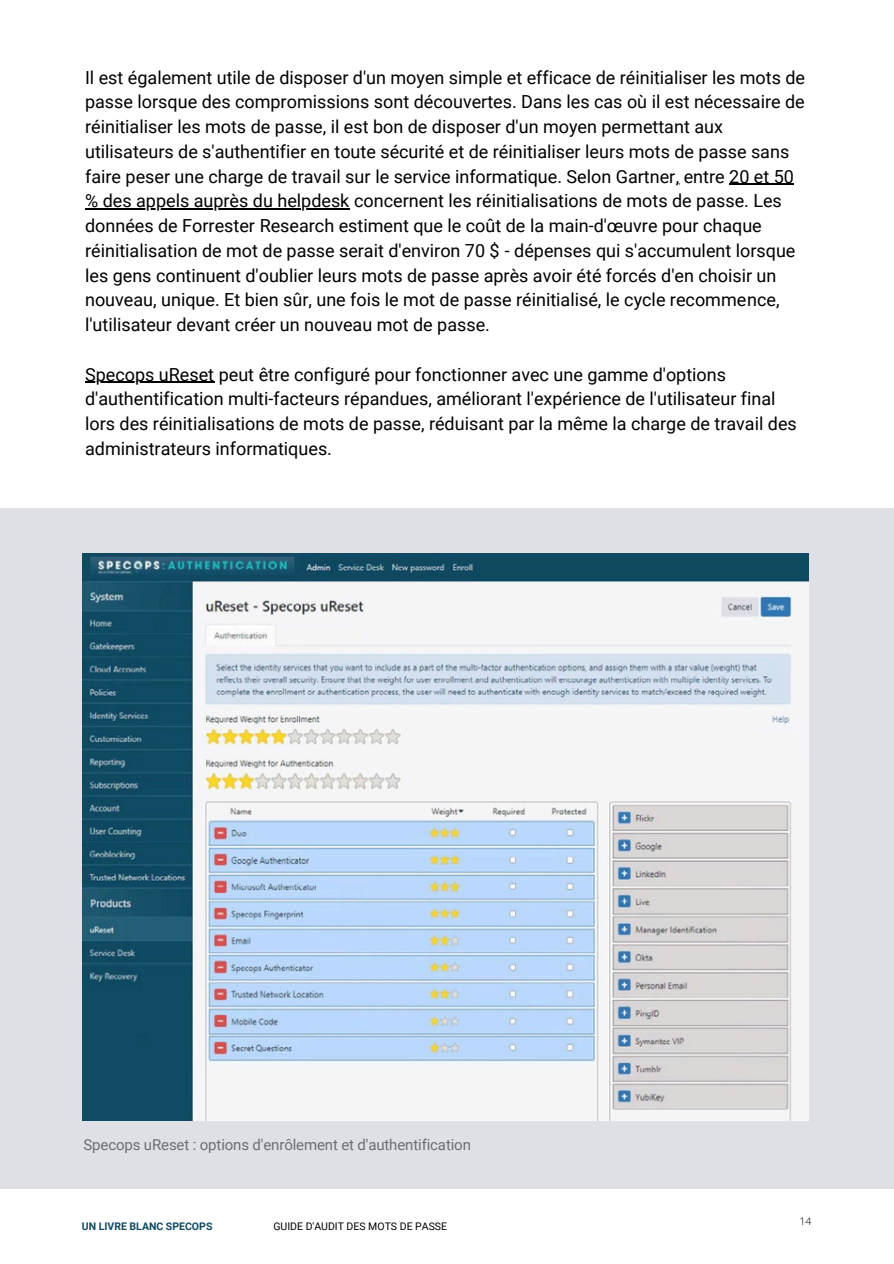
<style>
.page{position:relative;width:894px;height:1264px;background:#fff}
.page>*{position:absolute;margin:0;border:0;box-sizing:border-box;transform-origin:0 0}
.t1{font:18px/24.8px "Roboto";color:#000}
.t2{font:15px "Roboto";letter-spacing:-.01em;color:#6d6e71}
.t3{font:10.5px "Roboto";color:#000}
.t4{font:700 10.5px "Roboto";color:#0f4a65}
.t5{font:300 10.5px "Open Sans";color:#000}
</style>
<div class="page">
<div style="left:0;top:508px;width:893px;height:680px;background:#dee0e6"></div>
<img style="left:83px;top:553px;width:725px;height:567px">
<hr style="left:729px;top:184px;width:64px;height:1px;background:#000">
<hr style="left:85px;top:208px;width:264px;height:2px;background:#000">
<hr style="left:85px;top:382px;width:129px;height:1px;background:#000">
<p class="t1" style="left:85px;top:65px;width:721px">Il est également utile de disposer d'un moyen simple et efficace de réinitialiser les mots de passe lorsque des compromissions sont découvertes. Dans les cas où il est nécessaire de réinitialiser les mots de passe, il est bon de disposer d'un moyen permettant aux utilisateurs de s'authentifier en toute sécurité et de réinitialiser leurs mots de passe sans faire peser une charge de travail sur le service informatique. Selon Gartner, entre 20 et 50 % des appels auprès du helpdesk concernent les réinitialisations de mots de passe. Les données de Forrester Research estiment que le coût de la main-d'œuvre pour chaque réinitialisation de mot de passe serait d'environ 70 $ - dépenses qui s'accumulent lorsque les gens continuent d'oublier leurs mots de passe après avoir été forcés d'en choisir un nouveau, unique. Et bien sûr, une fois le mot de passe réinitialisé, le cycle recommence, l'utilisateur devant créer un nouveau mot de passe.</p>
<p class="t1" style="left:85px;top:362px;width:713px">Specops uReset peut être configuré pour fonctionner avec une gamme d'options d'authentification multi-facteurs répandues, améliorant l'expérience de l'utilisateur final lors des réinitialisations de mots de passe, réduisant par la même la charge de travail des administrateurs informatiques.</p>
<h1 class="t2" style="left:83px;top:1135px;width:389px">Specops uReset : options d'enrôlement et d'authentification</h1>
<h2 class="t4" style="left:82px;top:1219px;width:132px">UN LIVRE BLANC SPECOPS</h2>
<h3 class="t3" style="left:273px;top:1219px;width:175px">GUIDE D'AUDIT DES MOTS DE PASSE</h3>
<p class="t5" style="left:799px;top:1213px;width:13px">14</p>
</div>
